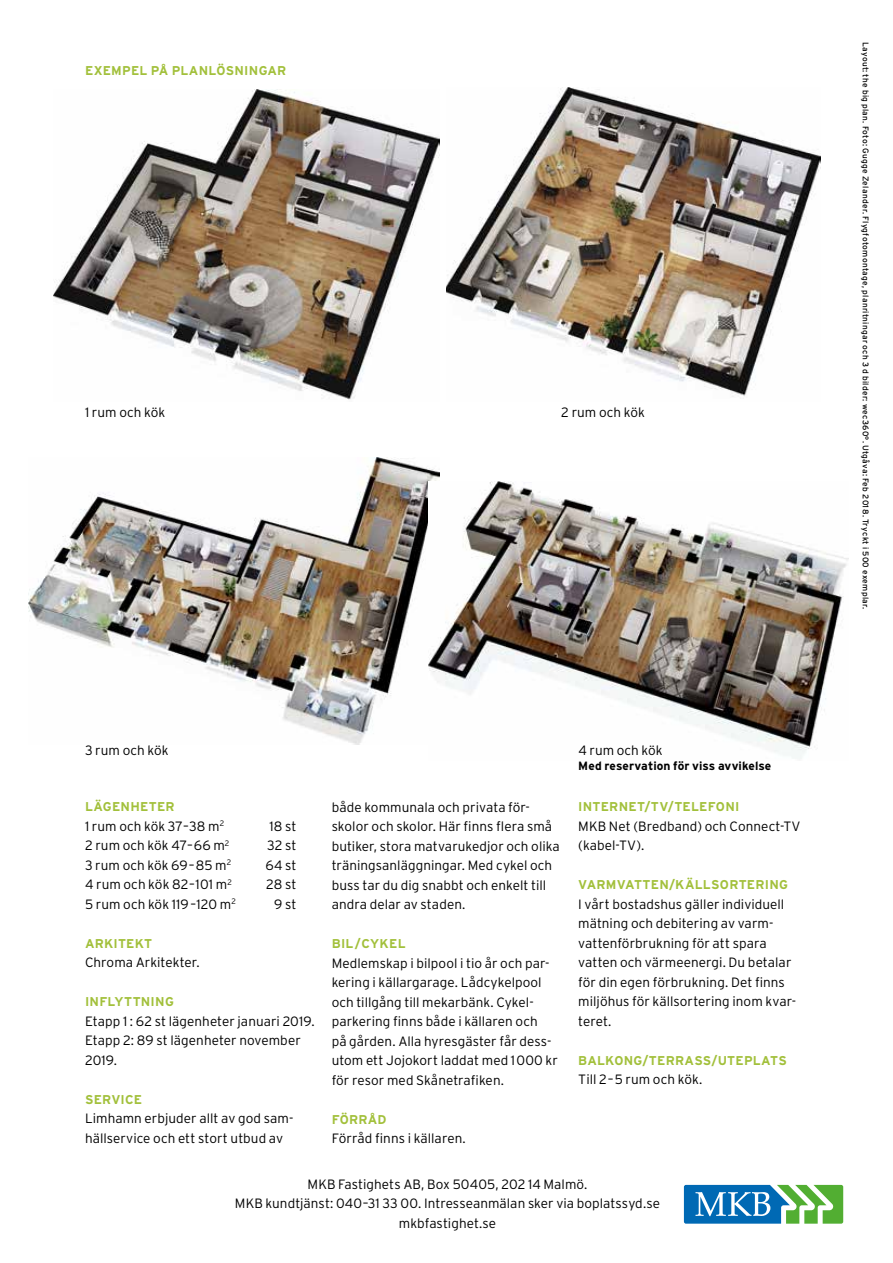
<style>
.page{position:relative;width:893px;height:1263px;background:#fff}
.page>*{position:absolute;margin:0;border:0;box-sizing:border-box;transform-origin:0 0}
.t1{font:300 13.5px/19.5px "Interstate";letter-spacing:.005em;color:#000}
.t2{font:700 12.75px "Interstate";letter-spacing:.02em;color:#a2c03b}
.t3{font:700 12px "Interstate";letter-spacing:.005em;color:#000}
.t4{font:8.25px "Interstate";letter-spacing:.04em;color:#000}
</style>
<div class="page">
<img style="left:29px;top:457px;width:410px;height:287px">
<img style="left:446px;top:88px;width:374px;height:309px">
<img style="left:428px;top:482px;width:420px;height:277px">
<img style="left:53px;top:89px;width:386px;height:311px">
<svg style="left:684px;top:1185px;width:159px;height:39px"></svg>
<p class="t2" style="left:85px;top:63px;width:203px">EXEMPEL PÅ PLANLÖSNINGAR</p>
<p class="t1" style="left:85px;top:402px;width:82px">1 rum och kök</p>
<p class="t1" style="left:561px;top:402px;width:85px">2 rum och kök</p>
<p class="t1" style="left:85px;top:740px;width:85px">3 rum och kök</p>
<p class="t2" style="left:85px;top:799px;width:91px">LÄGENHETER</p>
<p class="t1" style="left:85px;top:816px;width:141px">1 rum och kök 37–38 m<sup>2</sup></p>
<p class="t1" style="left:269px;top:816px;width:29px">18 st</p>
<p class="t1" style="left:85px;top:835px;width:146px">2 rum och kök 47–66 m<sup>2</sup></p>
<p class="t1" style="left:267px;top:835px;width:31px">32 st</p>
<p class="t1" style="left:85px;top:855px;width:148px">3 rum och kök 69–85 m<sup>2</sup></p>
<p class="t1" style="left:265px;top:855px;width:33px">64 st</p>
<p class="t1" style="left:85px;top:874px;width:148px">4 rum och kök 82–101 m<sup>2</sup></p>
<p class="t1" style="left:266px;top:874px;width:32px">28 st</p>
<p class="t1" style="left:85px;top:894px;width:152px">5 rum och kök 119–120 m<sup>2</sup></p>
<p class="t1" style="left:274px;top:894px;width:24px">9 st</p>
<p class="t2" style="left:85px;top:936px;width:69px">ARKITEKT</p>
<p class="t1" style="left:85px;top:952px;width:116px">Chroma Arkitekter.</p>
<p class="t2" style="left:85px;top:994px;width:90px">INFLYTTNING</p>
<p class="t1" style="left:85px;top:1011px;width:231px">Etapp 1 : 62 st lägenheter januari 2019.<br>Etapp 2: 89 st lägenheter november<br>2019.</p>
<p class="t2" style="left:85px;top:1092px;width:59px">SERVICE</p>
<p class="t1" style="left:85px;top:1108px;width:210px">Limhamn erbjuder allt av god sam&shy;hällservice och ett stort utbud av</p>
<p class="t1" style="left:332px;top:797px;width:230px">både kommunala och privata för&shy;skolor och skolor. Här finns flera små butiker, stora matvarukedjor och olika träningsanläggningar. Med cykel och buss tar du dig snabbt och enkelt till andra delar av staden.</p>
<p class="t2" style="left:332px;top:937px;width:75px">BIL/CYKEL</p>
<p class="t1" style="left:332px;top:953px;width:228px">Medlemskap i bilpool i tio år och par&shy;kering i källargarage. Lådcykelpool och tillgång till mekarbänk. Cykel&shy;parkering finns både i källaren och<br>på gården. Alla hyresgäster får dess&shy;utom ett Jojokort laddat med 1 000 kr för resor med Skånetrafiken.</p>
<p class="t2" style="left:332px;top:1112px;width:56px">FÖRRÅD</p>
<p class="t1" style="left:332px;top:1129px;width:136px">Förråd finns i källaren.</p>
<p class="t1" style="left:578px;top:740px;width:86px">4 rum och kök</p>
<p class="t3" style="left:578px;top:759px;width:195px">Med reservation för viss avvikelse</p>
<p class="t2" style="left:578px;top:799px;width:163px">INTERNET/TV/TELEFONI</p>
<p class="t1" style="left:578px;top:816px;width:224px">MKB Net (Bredband) och Connect-TV (kabel-TV).</p>
<p class="t2" style="left:578px;top:877px;width:211px">VARMVATTEN/KÄLLSORTERING</p>
<p class="t1" style="left:578px;top:894px;width:219px">I vårt bostadshus gäller individuell mätning och debitering av varm&shy;vattenförbrukning för att spara vatten och värmeenergi. Du betalar för din egen förbrukning. Det finns miljöhus för källsortering inom kvar&shy;teret.</p>
<p class="t2" style="left:578px;top:1053px;width:210px">BALKONG/TERRASS/UTEPLATS</p>
<p class="t1" style="left:578px;top:1069px;width:126px">Till 2–5 rum och kök.</p>
<p class="t1" style="left:235px;top:1174px;width:427px;text-align:center">MKB Fastighets AB, Box 50405, 202 14 Malmö.<br>MKB kundtjänst: 040–31 33 00. Intresseanmälan sker via boplatssyd.se mkbfastighet.se</p>
<p class="t4" style="left:870px;top:42px;width:569px;rotate:90deg">Layout: the big plan. Foto: Gugge Zelander. Flygfotomontage, planritningar och 3 d bilder: wec360°. Utgåva: Feb 2018. Tryckt i 500 exemplar.</p>
</div>
